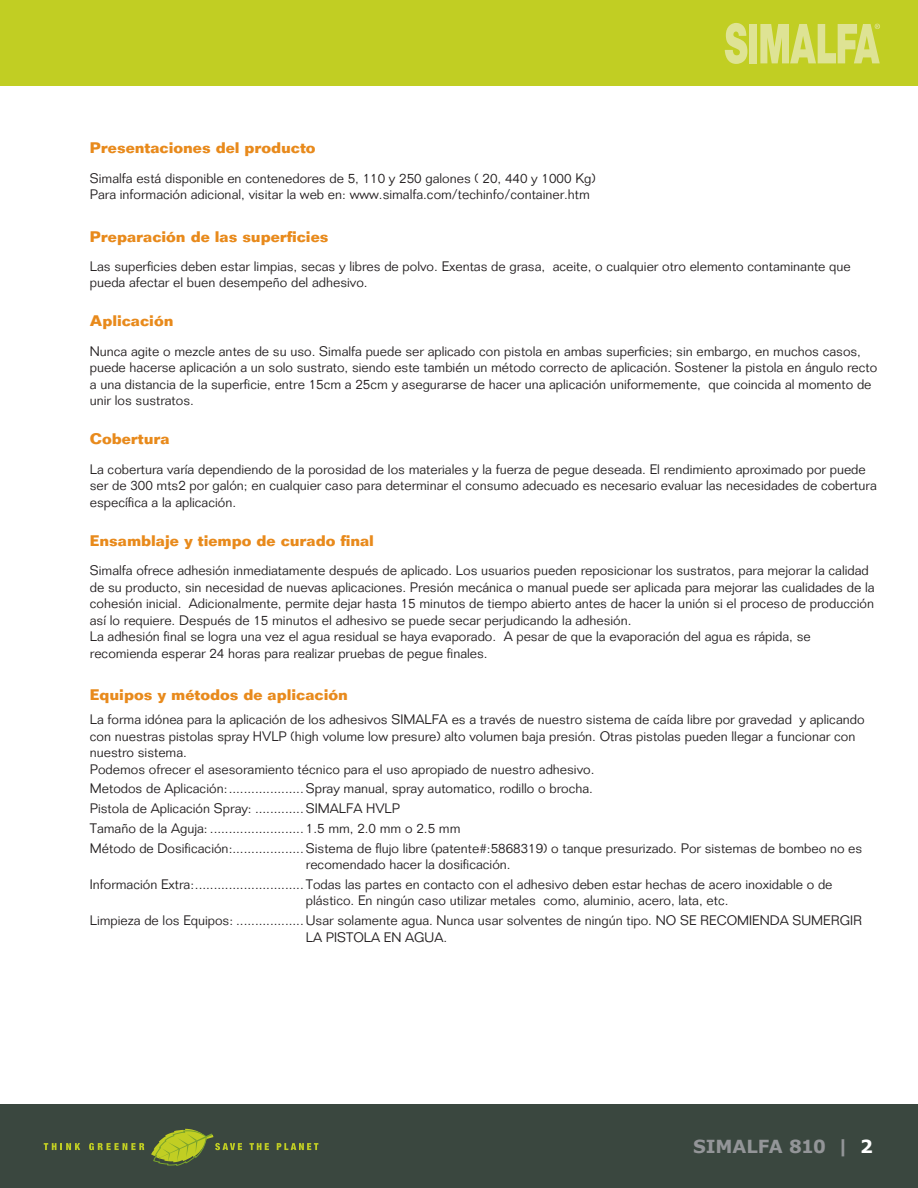
<style>
.page{position:relative;width:918px;height:1188px;background:#fff}
.page>*{position:absolute;margin:0;border:0;box-sizing:border-box;transform-origin:0 0}
.t1{font:700 18px "Verdana";letter-spacing:-.01em;color:#939598}
.t2{font:700 15px "Folio Std";color:#e88a1c}
.t3{font:300 13.5px/16.5px "Folio Std";color:#231f20}
.s1{color:#fff}
</style>
<div class="page">
<div style="left:0;top:1105px;width:918px;height:83px;background:#3a473f"></div>
<div style="left:0;top:1px;width:918px;height:85px;background:#c1ce23"></div>
<svg style="left:725px;top:23px;width:22px;height:41px"></svg>
<div style="left:750px;top:24px;width:7px;height:39px;background:#dee394"></div>
<svg style="left:760px;top:24px;width:120px;height:39px"></svg>
<svg style="left:44px;top:1143px;width:36px;height:7px"></svg>
<svg style="left:89px;top:1143px;width:55px;height:7px"></svg>
<svg style="left:151px;top:1129px;width:91px;height:37px"></svg>
<svg style="left:249px;top:1143px;width:20px;height:7px"></svg>
<svg style="left:277px;top:1143px;width:41px;height:7px"></svg>
<p class="t2" style="left:90px;top:139px;width:227px">Presentaciones del producto</p>
<p class="t3" style="left:90px;top:170px;width:507px">Simalfa está disponible en contenedores de 5, 110 y 250 galones ( 20, 440 y 1000 Kg)<br>Para información adicional, visitar la web en: www.simalfa.com/techinfo/container.htm</p>
<p class="t2" style="left:90px;top:227px;width:240px">Preparación de las superficies</p>
<p class="t3" style="left:90px;top:258px;width:762px">Las superficies deben estar limpias, secas y libres de polvo. Exentas de grasa, aceite, o cualquier otro elemento contaminante que pueda afectar el buen desempeño del adhesivo.</p>
<p class="t2" style="left:90px;top:312px;width:85px">Aplicación</p>
<p class="t3" style="left:90px;top:343px;width:789px">Nunca agite o mezcle antes de su uso. Simalfa puede ser aplicado con pistola en ambas superficies; sin embargo, en muchos casos, puede hacerse aplicación a un solo sustrato, siendo este también un método correcto de aplicación. Sostener la pistola en ángulo recto a una distancia de la superficie, entre 15cm a 25cm y asegurarse de hacer una aplicación uniformemente, que coincida al momento de unir los sustratos.</p>
<p class="t2" style="left:90px;top:430px;width:81px">Cobertura</p>
<p class="t3" style="left:90px;top:461px;width:788px">La cobertura varía dependiendo de la porosidad de los materiales y la fuerza de pegue deseada. El rendimiento aproximado por puede ser de 300 mts2 por galón; en cualquier caso para determinar el consumo adecuado es necesario evaluar las necesidades de cobertura específica a la aplicación.</p>
<p class="t2" style="left:90px;top:531px;width:286px">Ensamblaje y tiempo de curado final</p>
<p class="t3" style="left:90px;top:562px;width:786px">Simalfa ofrece adhesión inmediatamente después de aplicado. Los usuarios pueden reposicionar los sustratos, para mejorar la calidad de su producto, sin necesidad de nuevas aplicaciones. Presión mecánica o manual puede ser aplicada para mejorar las cualidades de la cohesión inicial. Adicionalmente, permite dejar hasta 15 minutos de tiempo abierto antes de hacer la unión si el proceso de producción así lo requiere. Después de 15 minutos el adhesivo se puede secar perjudicando la adhesión.<br>La adhesión final se logra una vez el agua residual se haya evaporado. A pesar de que la evaporación del agua es rápida, se recomienda esperar 24 horas para realizar pruebas de pegue finales.</p>
<p class="t2" style="left:90px;top:685px;width:260px">Equipos y métodos de aplicación</p>
<p class="t3" style="left:90px;top:711px;width:776px">La forma idónea para la aplicación de los adhesivos SIMALFA es a través de nuestro sistema de caída libre por gravedad y aplicando con nuestras pistolas spray HVLP (high volume low presure) alto volumen baja presión. Otras pistolas pueden llegar a funcionar con nuestro sistema.<br>Podemos ofrecer el asesoramiento técnico para el uso apropiado de nuestro adhesivo.</p>
<p class="t3" style="left:90px;top:780px;width:139px">Metodos de Aplicación:</p>
<p class="t3" style="left:306px;top:780px;width:289px">Spray manual, spray automatico, rodillo o brocha.</p>
<p class="t3" style="left:90px;top:800px;width:163px">Pistola de Aplicación Spray:</p>
<p class="t3" style="left:306px;top:800px;width:96px">SIMALFA HVLP</p>
<p class="t3" style="left:90px;top:820px;width:119px">Tamaño de la Aguja:</p>
<p class="t3" style="left:306px;top:820px;width:156px">1.5 mm, 2.0 mm o 2.5 mm</p>
<p class="t3" style="left:90px;top:840px;width:144px">Método de Dosificación:</p>
<p class="t3" style="left:306px;top:840px;width:558px">Sistema de flujo libre (patente#:5868319) o tanque presurizado. Por sistemas de bombeo no es recomendado hacer la dosificación.</p>
<p class="t3" style="left:90px;top:876px;width:106px">Información Extra:</p>
<p class="t3" style="left:306px;top:876px;width:528px">Todas las partes en contacto con el adhesivo deben estar hechas de acero inoxidable o de plástico. En ningún caso utilizar metales como, aluminio, acero, lata, etc.</p>
<p class="t3" style="left:90px;top:912px;width:145px">Limpieza de los Equipos:</p>
<p class="t3" style="left:306px;top:912px;width:558px">Usar solamente agua. Nunca usar solventes de ningún tipo. NO SE RECOMIENDA SUMERGIR<br>LA PISTOLA EN AGUA.</p>
<h1 class="t1" style="left:693px;top:1134px;width:181px">SIMALFA 810 | <span class="s1">2</span></h1>
</div>
